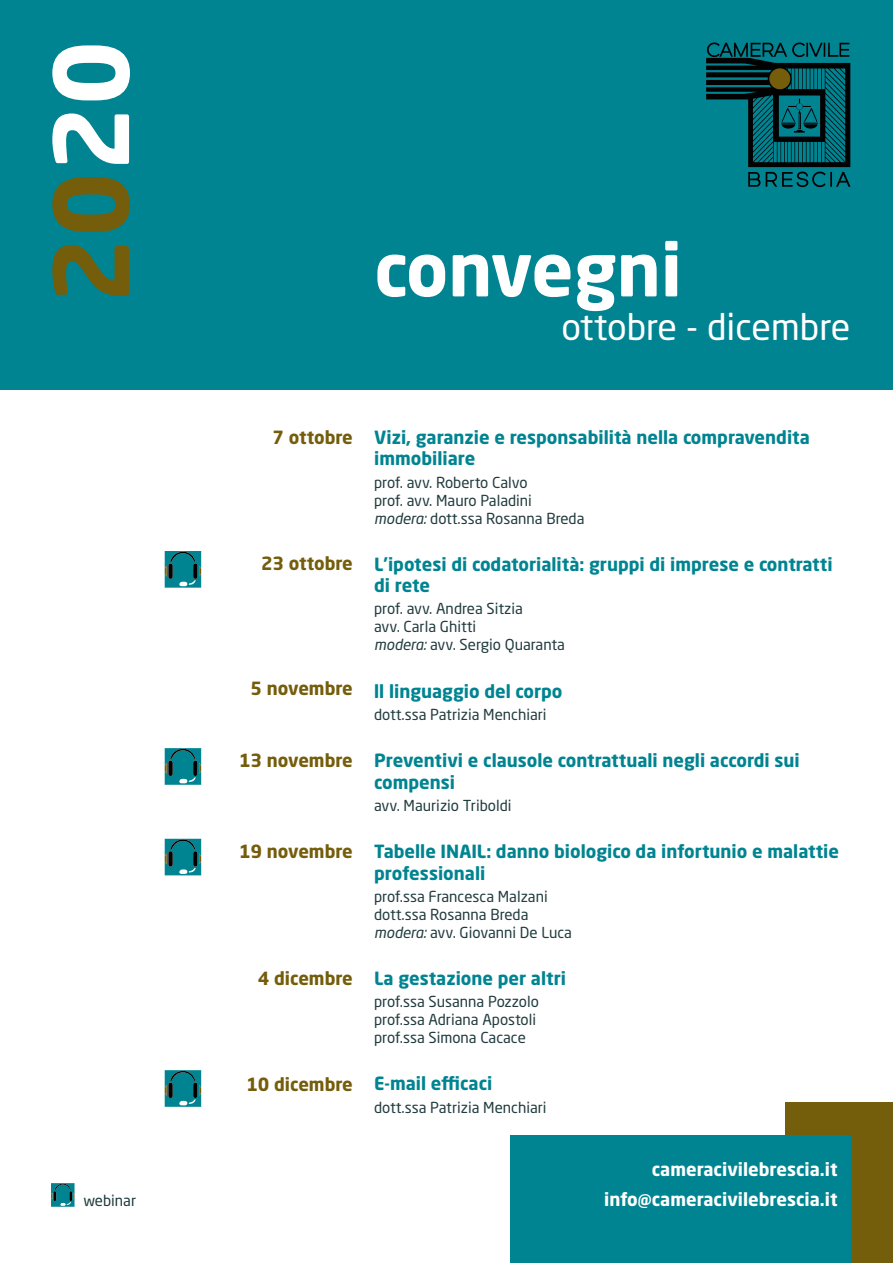
<style>
.page{position:relative;width:893px;height:1263px;background:#fff}
.page>*{position:absolute;margin:0;border:0;box-sizing:border-box;transform-origin:0 0}
.t1{font:700 102px "Neo Sans W1 G";color:#745d0b}
.t2{font:700 72px "Neo Sans W1 G";color:#fff}
.t3{font:36px "Neo Sans W1 G";color:#fff}
.t4{font:700 18px/21.6px "Neo Sans W1 G";color:#008491}
.t5{font:700 18px "Neo Sans W1 G";color:#745d0b}
.t6{font:700 18px "Neo Sans W1 G";color:#fff}
.t7{font:15px/18px "Neo Sans W1 G";color:#223c3f}
.s1{color:#fff}
.s2{font-style:italic}
</style>
<div class="page">
<div style="left:0;top:0;width:893px;height:389px;background:#008491"></div>
<svg style="left:706px;top:43px;width:144px;height:144px"></svg>
<div style="left:769px;top:68px;width:21px;height:21px;background:#745d0b;border-radius:50%"></div>
<svg style="left:165px;top:551px;width:36px;height:37px"></svg>
<svg style="left:165px;top:748px;width:36px;height:37px"></svg>
<svg style="left:165px;top:839px;width:36px;height:36px"></svg>
<svg style="left:165px;top:1070px;width:36px;height:37px"></svg>
<div style="left:785px;top:1102px;width:108px;height:161px;background:#745d0b"></div>
<div style="left:510px;top:1135px;width:340px;height:128px;background:#008491"></div>
<svg style="left:51px;top:1183px;width:24px;height:24px"></svg>
<h1 class="t1" style="left:26px;top:303px;width:265px;rotate:-90deg">20<span class="s1">20</span></h1>
<h2 class="t2" style="left:374px;top:224px;width:309px">convegni</h2>
<h3 class="t3" style="left:561px;top:304px;width:291px">ottobre - dicembre</h3>
<p class="t5" style="left:273px;top:426px;width:82px">7 ottobre</p>
<p class="t5" style="left:261px;top:552px;width:93px">23 ottobre</p>
<p class="t5" style="left:251px;top:677px;width:104px">5 novembre</p>
<p class="t5" style="left:239px;top:749px;width:115px">13 novembre</p>
<p class="t5" style="left:239px;top:840px;width:115px">19 novembre</p>
<p class="t5" style="left:258px;top:967px;width:96px">4 dicembre</p>
<p class="t5" style="left:246px;top:1072px;width:108px">10 dicembre</p>
<p class="t4" style="left:374px;top:426px;width:437px">Vizi, garanzie e responsabilità nella compravendita immobiliare</p>
<p class="t7" style="left:374px;top:473px;width:212px">prof. avv. Roberto Calvo<br>prof. avv. Mauro Paladini <span class="s2">modera:</span> dott.ssa Rosanna Breda</p>
<p class="t4" style="left:374px;top:553px;width:460px">L’ipotesi di codatorialità: gruppi di imprese e contratti di rete</p>
<p class="t7" style="left:374px;top:600px;width:192px">prof. avv. Andrea Sitzia<br>avv. Carla Ghitti<br><span class="s2">modera:</span> avv. Sergio Quaranta</p>
<p class="t4" style="left:374px;top:680px;width:190px">ll linguaggio del corpo</p>
<p class="t7" style="left:374px;top:705px;width:174px">dott.ssa Patrizia Menchiari</p>
<p class="t4" style="left:374px;top:749px;width:427px">Preventivi e clausole contrattuali negli accordi sui compensi</p>
<p class="t7" style="left:374px;top:796px;width:139px">avv. Maurizio Triboldi</p>
<p class="t4" style="left:374px;top:840px;width:466px">Tabelle INAIL: danno biologico da infortunio e malattie professionali</p>
<p class="t7" style="left:374px;top:887px;width:199px">prof.ssa Francesca Malzani dott.ssa Rosanna Breda <span class="s2">modera:</span> avv. Giovanni De Luca</p>
<p class="t4" style="left:374px;top:967px;width:193px">La gestazione per altri</p>
<p class="t7" style="left:374px;top:992px;width:166px">prof.ssa Susanna Pozzolo prof.ssa Adriana Apostoli prof.ssa Simona Cacace</p>
<p class="t4" style="left:374px;top:1072px;width:120px">E-mail efficaci</p>
<p class="t7" style="left:374px;top:1098px;width:174px">dott.ssa Patrizia Menchiari</p>
<p class="t6" style="left:652px;top:1158px;width:187px">cameracivilebrescia.it</p>
<p class="t7" style="left:83px;top:1191px;width:54px">webinar</p>
<p class="t6" style="left:604px;top:1188px;width:235px">info@cameracivilebrescia.it</p>
</div>
